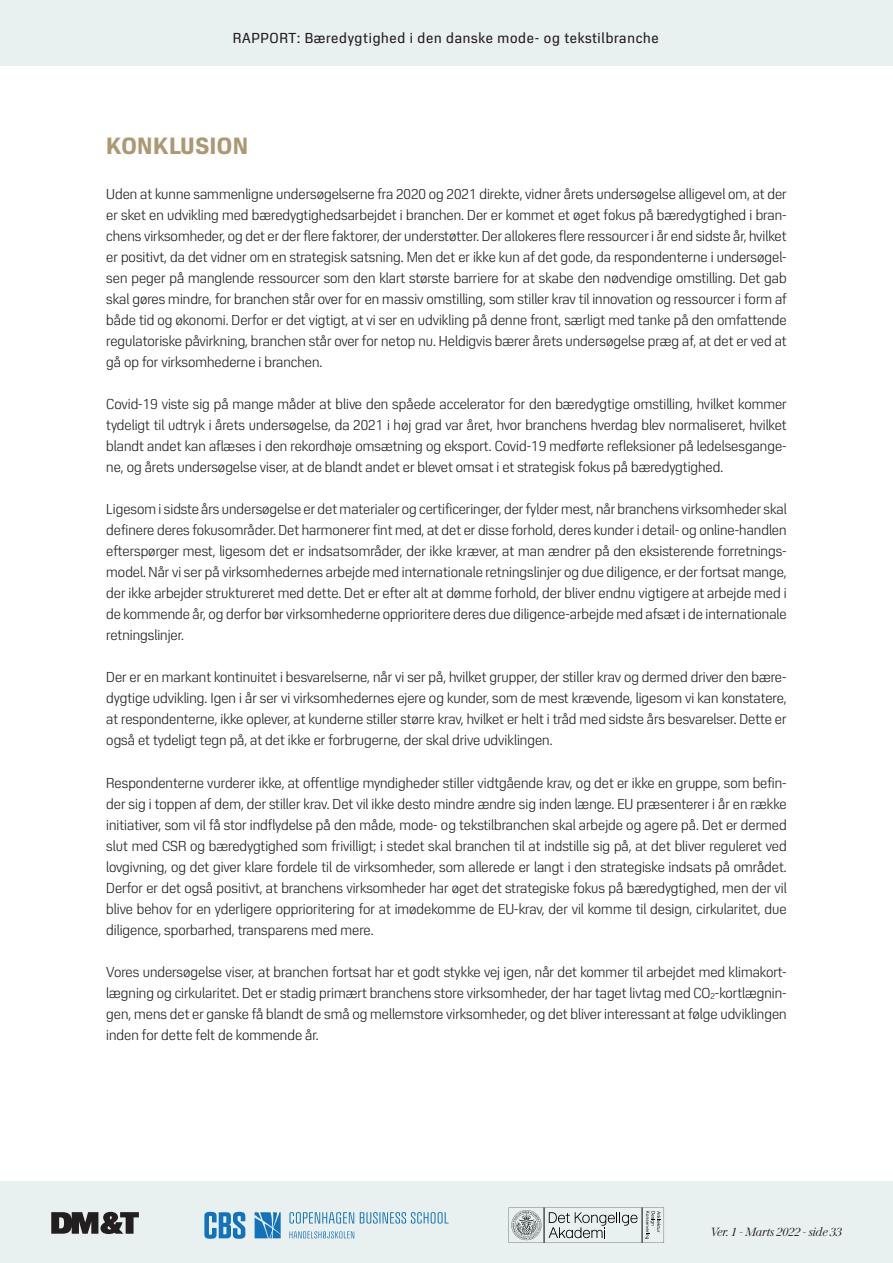
<style>
.page{position:relative;width:893px;height:1263px;background:#fff}
.page>*{position:absolute;margin:0;border:0;box-sizing:border-box;transform-origin:0 0}
.t1{font:700 24px "JP Special Sans";letter-spacing:.02em;color:#ac9974}
.t2{font:300 15px/21px "JP Special Sans";color:#231f20;text-align:justify}
.t3{font:15px "JP Special Sans";letter-spacing:.05em;color:#231f20}
.t4{font:italic 12px "Venti Quattro";color:#231f20}
</style>
<div class="page">
<div style="left:0;top:0;width:893px;height:66px;background:#e9f0f0"></div>
<div style="left:0;top:1181px;width:893px;height:82px;background:#e9f0f0"></div>
<svg style="left:51px;top:1212px;width:88px;height:22px"></svg>
<svg style="left:204px;top:1212px;width:41px;height:27px"></svg>
<svg style="left:289px;top:1212px;width:65px;height:11px"></svg>
<svg style="left:360px;top:1212px;width:89px;height:11px"></svg>
<svg style="left:255px;top:1212px;width:26px;height:26px"></svg>
<svg style="left:289px;top:1231px;width:65px;height:7px"></svg>
<svg style="left:509px;top:1207px;width:155px;height:36px"></svg>
<p class="t3" style="left:233px;top:29px;width:427px">RAPPORT: Bæredygtighed i den danske mode- og tekstilbranche</p>
<p class="t1" style="left:106px;top:132px;width:143px">KONKLUSION</p>
<p class="t2" style="left:106px;top:184px;width:682px">Uden at kunne sammenligne undersøgelserne fra 2020 og 2021 direkte, vidner årets undersøgelse alligevel om, at der er sket en udvikling med bæredygtighedsarbejdet i branchen. Der er kommet et øget fokus på bæredygtighed i bran&shy;chens virksomheder, og det er der flere faktorer, der understøtter. Der allokeres flere ressourcer i år end sidste år, hvilket er positivt, da det vidner om en strategisk satsning. Men det er ikke kun af det gode, da respondenterne i undersøgel&shy;sen peger på manglende ressourcer som den klart største barriere for at skabe den nødvendige omstilling. Det gab skal gøres mindre, for branchen står over for en massiv omstilling, som stiller krav til innovation og ressourcer i form af både tid og økonomi. Derfor er det vigtigt, at vi ser en udvikling på denne front, særligt med tanke på den omfattende regulatoriske påvirkning, branchen står over for netop nu. Heldigvis bærer årets undersøgelse præg af, at det er ved at gå op for virksomhederne i branchen.</p>
<p class="t2" style="left:106px;top:394px;width:682px">Covid-19 viste sig på mange måder at blive den spåede accelerator for den bæredygtige omstilling, hvilket kommer tydeligt til udtryk i årets undersøgelse, da 2021 i høj grad var året, hvor branchens hverdag blev normaliseret, hvilket blandt andet kan aflæses i den rekordhøje omsætning og eksport. Covid-19 medførte refleksioner på ledelsesgange&shy;ne, og årets undersøgelse viser, at de blandt andet er blevet omsat i et strategisk fokus på bæredygtighed.</p>
<p class="t2" style="left:106px;top:499px;width:682px">Ligesom i sidste års undersøgelse er det materialer og certificeringer, der fylder mest, når branchens virksomheder skal definere deres fokusområder. Det harmonerer fint med, at det er disse forhold, deres kunder i detail- og online-handlen efterspørger mest, ligesom det er indsatsområder, der ikke kræver, at man ændrer på den eksisterende forretnings&shy;model. Når vi ser på virksomhedernes arbejde med internationale retningslinjer og due diligence, er der fortsat mange, der ikke arbejder struktureret med dette. Det er efter alt at dømme forhold, der bliver endnu vigtigere at arbejde med i de kommende år, og derfor bør virksomhederne opprioritere deres due diligence-arbejde med afsæt i de internationale retningslinjer.</p>
<p class="t2" style="left:106px;top:667px;width:682px">Der er en markant kontinuitet i besvarelserne, når vi ser på, hvilket grupper, der stiller krav og dermed driver den bære&shy;dygtige udvikling. Igen i år ser vi virksomhedernes ejere og kunder, som de mest krævende, ligesom vi kan konstatere, at respondenterne, ikke oplever, at kunderne stiller større krav, hvilket er helt i tråd med sidste års besvarelser. Dette er også et tydeligt tegn på, at det ikke er forbrugerne, der skal drive udviklingen.</p>
<p class="t2" style="left:106px;top:772px;width:682px">Respondenterne vurderer ikke, at offentlige myndigheder stiller vidtgående krav, og det er ikke en gruppe, som befin&shy;der sig i toppen af dem, der stiller krav. Det vil ikke desto mindre ændre sig inden længe. EU præsenterer i år en række initiativer, som vil få stor indflydelse på den måde, mode- og tekstilbranchen skal arbejde og agere på. Det er dermed slut med CSR og bæredygtighed som frivilligt; i stedet skal branchen til at indstille sig på, at det bliver reguleret ved lovgivning, og det giver klare fordele til de virksomheder, som allerede er langt i den strategiske indsats på området.<br>Derfor er det også positivt, at branchens virksomheder har øget det strategiske fokus på bæredygtighed, men der vil blive behov for en yderligere opprioritering for at imødekomme de EU-krav, der vil komme til design, cirkularitet, due diligence, sporbarhed, transparens med mere.</p>
<p class="t2" style="left:106px;top:961px;width:682px">Vores undersøgelse viser, at branchen fortsat har et godt stykke vej igen, når det kommer til arbejdet med klimakort&shy;lægning og cirkularitet. Det er stadig primært branchens store virksomheder, der har taget livtag med CO<sub>2</sub>-kortlægnin&shy;gen, mens det er ganske få blandt de små og mellemstore virksomheder, og det bliver interessant at følge udviklingen inden for dette felt de kommende år.</p>
<p class="t4" style="left:710px;top:1224px;width:133px">Ver. 1 - Marts 2022 - side 33</p>
</div>
